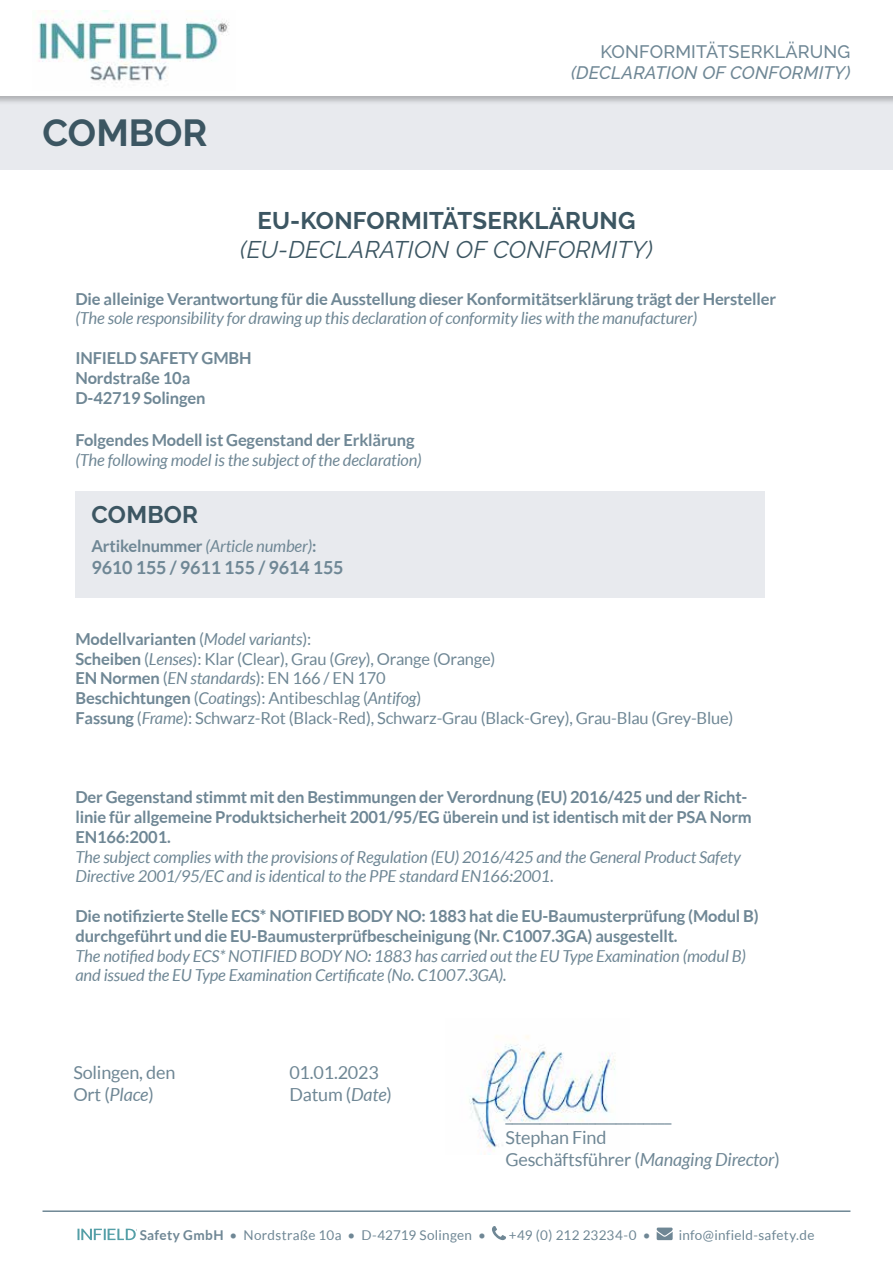
<style>
.page{position:relative;width:893px;height:1263px;background:#fff}
.page>*{position:absolute;margin:0;border:0;box-sizing:border-box;transform-origin:0 0}
.t1{font:700 37.5px "Raleway";color:#3c5662}
.t2{font:700 24px "Raleway";letter-spacing:.01em;color:#3c5662}
.t3{font:italic 24px "Raleway";letter-spacing:.01em;color:#3c5662}
.t4{font:18px/21.6px "Lato";letter-spacing:-.01em;color:#6f8795}
.t5{font:italic 500 18px "Raleway";letter-spacing:.01em;color:#6f8795}
.t6{font:700 18px "Lato";letter-spacing:-.01em;color:#6f8795}
.t7{font:500 18px "Raleway";letter-spacing:.01em;color:#6f8795}
.t8{font:700 16.5px/19.8px "Lato";letter-spacing:-.01em;color:#6f8795}
.t9{font:italic 16.5px/19.8px "Lato";letter-spacing:-.01em;color:#6f8795}
.t10{font:16.5px/19.8px "Lato";letter-spacing:-.01em;color:#6f8795}
.t11{font:13.5px "Lato";letter-spacing:.02em;color:#6f8795}
.s1{font-weight:700;font-style:normal}
.s2{font-weight:700}
.s3{font-style:italic}
</style>
<div class="page">
<img style="left:469px;top:1035px;width:147px;height:120px">
<div style="left:0;top:96px;width:893px;height:74px;background:#e8eaee"></div>
<hr style="left:43px;top:1210px;width:807px;height:2px;background:#6f8795">
<div style="left:75px;top:491px;width:690px;height:107px;background:#e8eaee"></div>
<div style="left:0;top:0;width:893px;height:105px;background:#000;opacity:.25"></div>
<div style="left:0;top:0;width:893px;height:96px;background:#fff"></div>
<svg style="left:78px;top:1229px;width:58px;height:11px"></svg>
<svg style="left:492px;top:1226px;width:14px;height:14px"></svg>
<svg style="left:657px;top:1227px;width:16px;height:13px"></svg>
<img style="left:38px;top:11px;width:191px;height:72px">
<h1 class="t1" style="left:43px;top:112px;width:167px">COMBOR</h1>
<p class="t7" style="left:600px;top:41px;width:252px">KONFORMITÄTSERKLÄRUNG</p>
<p class="t5" style="left:571px;top:62px;width:281px">(DECLARATION OF CONFORMITY)</p>
<h2 class="t2" style="left:257px;top:207px;width:380px">EU-KONFORMITÄTSERKLÄRUNG</h2>
<h2 class="t3" style="left:240px;top:235px;width:414px">(EU-DECLARATION OF CONFORMITY)</h2>
<p class="t8" style="left:75px;top:288px;width:702px">Die alleinige Verantwortung für die Ausstellung dieser Konformitätserklärung trägt der Hersteller</p>
<p class="t9" style="left:75px;top:309px;width:623px">(The sole responsibility for drawing up this declaration of conformity lies with the manufacturer)</p>
<p class="t8" style="left:75px;top:348px;width:178px">INFIELD SAFETY GMBH<br>Nordstraße 10a<br>D-42719 Solingen</p>
<p class="t8" style="left:75px;top:430px;width:341px">Folgendes Modell ist Gegenstand der Erklärung</p>
<p class="t9" style="left:75px;top:450px;width:348px">(The following model is the subject of the declaration)</p>
<h2 class="t2" style="left:91px;top:501px;width:108px">COMBOR</h2>
<p class="t9" style="left:91px;top:537px;width:227px"><span class="s1">Artikelnummer</span> (Article number)<span class="s1">:</span></p>
<p class="t6" style="left:91px;top:557px;width:254px">9610 155 / 9611 155 / 9614 155</p>
<p class="t10" style="left:75px;top:629px;width:659px"><span class="s2">Modellvarianten</span> (<span class="s3">Model variants</span>):<br><span class="s2">Scheiben</span> (<span class="s3">Lenses</span>): Klar (Clear), Grau (<span class="s3">Grey</span>), Orange (Orange)<br><span class="s2">EN Normen</span> (<span class="s3">EN standards</span>): EN 166 / EN 170<br><span class="s2">Beschichtungen</span> (<span class="s3">Coatings</span>): Antibeschlag (<span class="s3">Antifog</span>)<br><span class="s2">Fassung</span> (<span class="s3">Frame</span>): Schwarz-Rot (Black-Red), Schwarz-Grau (Black-Grey), Grau-Blau (Grey-Blue)</p>
<p class="t8" style="left:75px;top:787px;width:678px">Der Gegenstand stimmt mit den Bestimmungen der Verordnung (EU) 2016/425 und der Richt&shy;linie für allgemeine Produktsicherheit 2001/95/EG überein und ist identisch mit der PSA Norm<br>EN166:2001.</p>
<p class="t9" style="left:75px;top:847px;width:667px">The subject complies with the provisions of Regulation (EU) 2016/425 and the General Product Safety<br>Directive 2001/95/EC and is identical to the PPE standard EN166:2001.</p>
<p class="t8" style="left:75px;top:906px;width:685px">Die notifizierte Stelle ECS* NOTIFIED BODY NO: 1883 hat die EU-Baumusterprüfung (Modul B) durchgeführt und die EU-Baumusterprüfbescheinigung (Nr. C1007.3GA) ausgestellt.</p>
<p class="t9" style="left:75px;top:946px;width:672px">The notified body ECS* NOTIFIED BODY NO: 1883 has carried out the EU Type Examination (modul B) and issued the EU Type Examination Certificate (No. C1007.3GA).</p>
<p class="t4" style="left:73px;top:1062px;width:104px">Solingen, den</p>
<p class="t4" style="left:289px;top:1062px;width:91px">01.01.2023</p>
<p class="t4" style="left:73px;top:1083px;width:82px">Ort (<span class="s3">Place</span>)</p>
<p class="t4" style="left:289px;top:1083px;width:104px">Datum (<span class="s3">Date</span>)</p>
<p class="t4" style="left:505px;top:1105px;width:276px">________________________<br>Stephan Find<br>Geschäftsführer (<span class="s3">Managing Director</span>)</p>
<p class="t11" style="left:140px;top:1228px;width:348px"><span class="s2">Safety GmbH</span> • Nordstraße 10a • D-42719 Solingen •</p>
<p class="t11" style="left:509px;top:1228px;width:143px">+49 (0) 212 23234-0 •</p>
<p class="t11" style="left:679px;top:1228px;width:137px">info@infield-safety.de</p>
</div>
